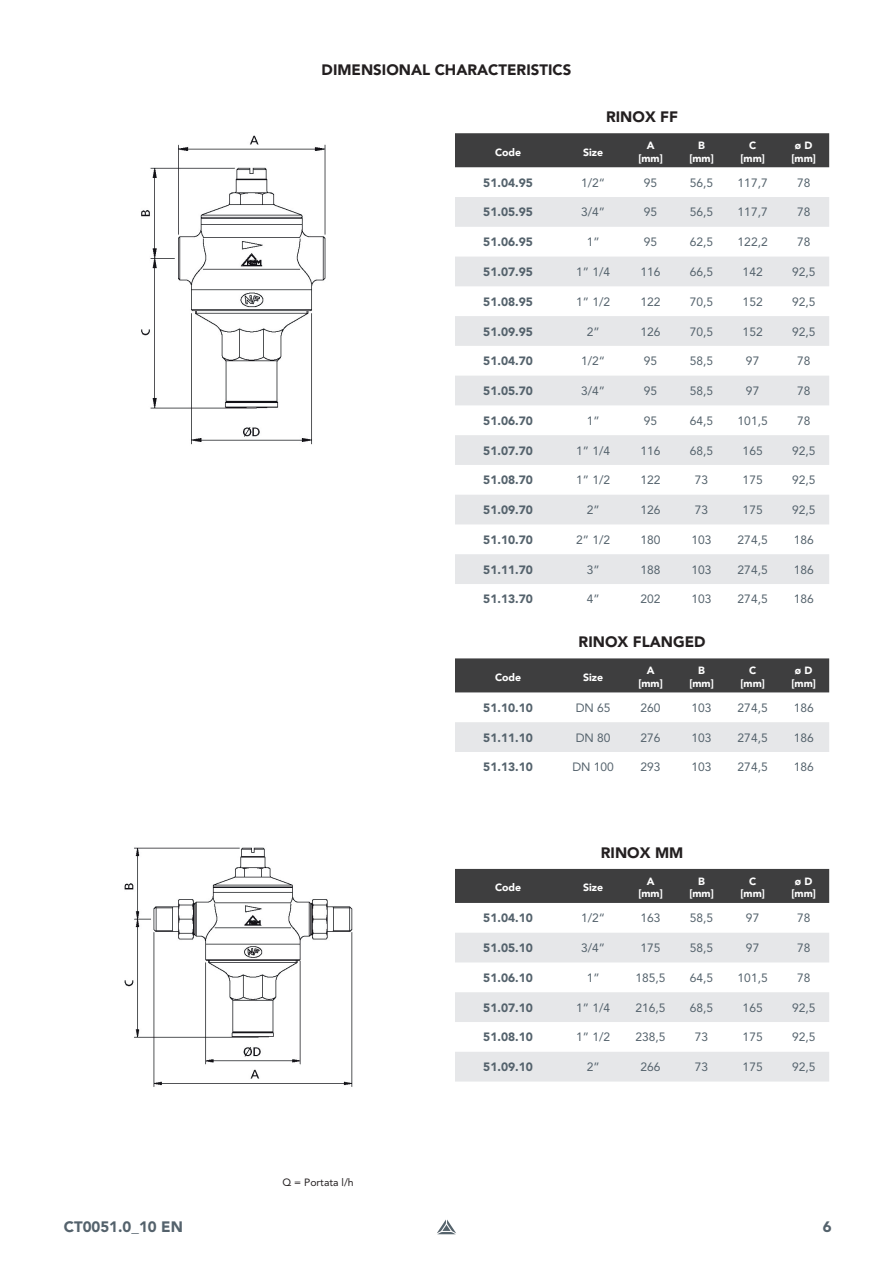
<style>
.page{position:relative;width:893px;height:1263px;background:#fff}
.page>*{position:absolute;margin:0;border:0;box-sizing:border-box;transform-origin:0 0}
.t1{font:900 15px "Avenir LT Pro";color:#231f20}
.t2{font:900 15px "Avenir LT Pro";color:#54626c}
.t3{font:12px "Avenir LT Pro";color:#54626c}
.t4{font:900 12px "Avenir LT Pro";color:#54626c}
.t5{font:900 10.5px/12.6px "Avenir";color:#fff;text-align:center}
.t6{font:10.5px "Avenir LT Pro";color:#231f20}
</style>
<div class="page">
<svg style="left:437px;top:1219px;width:19px;height:15px"></svg>
<div style="left:455px;top:133px;width:374px;height:34px;background:#3e3e3f"></div>
<svg style="left:455px;top:197px;width:374px;height:387px;fill:#e6e7e9"></svg>
<div style="left:455px;top:869px;width:374px;height:34px;background:#3e3e3f"></div>
<svg style="left:455px;top:933px;width:374px;height:148px;fill:#e6e7e9"></svg>
<div style="left:455px;top:658px;width:374px;height:34px;background:#3e3e3f"></div>
<div style="left:455px;top:722px;width:374px;height:30px;background:#e6e7e9"></div>
<img style="left:141px;top:135px;width:185px;height:310px">
<img style="left:124px;top:847px;width:229px;height:240px">
<p class="t1" style="left:322px;top:61px;width:251px">DIMENSIONAL CHARACTERISTICS</p>
<p class="t1" style="left:606px;top:108px;width:73px">RINOX FF</p>
<p class="t5" style="left:495px;top:145px;width:28px">Code</p>
<p class="t5" style="left:583px;top:145px;width:22px">Size</p>
<p class="t5" style="left:638px;top:139px;width:26px">A [mm]</p>
<p class="t5" style="left:689px;top:139px;width:26px">B [mm]</p>
<p class="t5" style="left:740px;top:139px;width:26px">C [mm]</p>
<p class="t5" style="left:791px;top:139px;width:26px">ø D [mm]</p>
<p class="t4" style="left:483px;top:175px;width:51px">51.04.95</p>
<p class="t3" style="left:581px;top:175px;width:26px">1/2“</p>
<p class="t3" style="left:644px;top:175px;width:15px">95</p>
<p class="t3" style="left:690px;top:175px;width:25px">56,5</p>
<p class="t3" style="left:738px;top:175px;width:32px">117,7</p>
<p class="t3" style="left:797px;top:175px;width:15px">78</p>
<p class="t4" style="left:483px;top:205px;width:51px">51.05.95</p>
<p class="t3" style="left:581px;top:205px;width:26px">3/4”</p>
<p class="t3" style="left:644px;top:205px;width:15px">95</p>
<p class="t3" style="left:690px;top:205px;width:25px">56,5</p>
<p class="t3" style="left:738px;top:205px;width:32px">117,7</p>
<p class="t3" style="left:797px;top:205px;width:15px">78</p>
<p class="t4" style="left:483px;top:235px;width:51px">51.06.95</p>
<p class="t3" style="left:587px;top:235px;width:14px">1”</p>
<p class="t3" style="left:644px;top:235px;width:15px">95</p>
<p class="t3" style="left:690px;top:235px;width:25px">62,5</p>
<p class="t3" style="left:738px;top:235px;width:32px">122,2</p>
<p class="t3" style="left:797px;top:235px;width:15px">78</p>
<p class="t4" style="left:483px;top:265px;width:51px">51.07.95</p>
<p class="t3" style="left:576px;top:264px;width:36px">1” 1/4</p>
<p class="t3" style="left:641px;top:264px;width:22px">116</p>
<p class="t3" style="left:690px;top:264px;width:25px">66,5</p>
<p class="t3" style="left:743px;top:264px;width:22px">142</p>
<p class="t3" style="left:792px;top:264px;width:25px">92,5</p>
<p class="t4" style="left:483px;top:294px;width:51px">51.08.95</p>
<p class="t3" style="left:576px;top:294px;width:36px">1” 1/2</p>
<p class="t3" style="left:641px;top:294px;width:22px">122</p>
<p class="t3" style="left:690px;top:294px;width:25px">70,5</p>
<p class="t3" style="left:743px;top:294px;width:22px">152</p>
<p class="t3" style="left:792px;top:294px;width:25px">92,5</p>
<p class="t4" style="left:483px;top:324px;width:51px">51.09.95</p>
<p class="t3" style="left:587px;top:324px;width:14px">2”</p>
<p class="t3" style="left:641px;top:324px;width:22px">126</p>
<p class="t3" style="left:690px;top:324px;width:25px">70,5</p>
<p class="t3" style="left:743px;top:324px;width:22px">152</p>
<p class="t3" style="left:792px;top:324px;width:25px">92,5</p>
<p class="t4" style="left:483px;top:354px;width:51px">51.04.70</p>
<p class="t3" style="left:581px;top:354px;width:26px">1/2“</p>
<p class="t3" style="left:644px;top:354px;width:15px">95</p>
<p class="t3" style="left:690px;top:354px;width:25px">58,5</p>
<p class="t3" style="left:746px;top:354px;width:15px">97</p>
<p class="t3" style="left:797px;top:354px;width:15px">78</p>
<p class="t4" style="left:483px;top:384px;width:51px">51.05.70</p>
<p class="t3" style="left:581px;top:383px;width:26px">3/4”</p>
<p class="t3" style="left:644px;top:383px;width:15px">95</p>
<p class="t3" style="left:690px;top:383px;width:25px">58,5</p>
<p class="t3" style="left:746px;top:383px;width:15px">97</p>
<p class="t3" style="left:797px;top:383px;width:15px">78</p>
<p class="t4" style="left:483px;top:413px;width:51px">51.06.70</p>
<p class="t3" style="left:587px;top:413px;width:14px">1”</p>
<p class="t3" style="left:644px;top:413px;width:15px">95</p>
<p class="t3" style="left:690px;top:413px;width:25px">64,5</p>
<p class="t3" style="left:738px;top:413px;width:32px">101,5</p>
<p class="t3" style="left:797px;top:413px;width:15px">78</p>
<p class="t4" style="left:483px;top:443px;width:51px">51.07.70</p>
<p class="t3" style="left:576px;top:443px;width:36px">1” 1/4</p>
<p class="t3" style="left:641px;top:443px;width:22px">116</p>
<p class="t3" style="left:690px;top:443px;width:25px">68,5</p>
<p class="t3" style="left:743px;top:443px;width:22px">165</p>
<p class="t3" style="left:792px;top:443px;width:25px">92,5</p>
<p class="t4" style="left:483px;top:473px;width:51px">51.08.70</p>
<p class="t3" style="left:576px;top:473px;width:36px">1” 1/2</p>
<p class="t3" style="left:641px;top:473px;width:22px">122</p>
<p class="t3" style="left:695px;top:473px;width:15px">73</p>
<p class="t3" style="left:743px;top:473px;width:22px">175</p>
<p class="t3" style="left:792px;top:473px;width:25px">92,5</p>
<p class="t4" style="left:483px;top:503px;width:51px">51.09.70</p>
<p class="t3" style="left:587px;top:503px;width:14px">2”</p>
<p class="t3" style="left:641px;top:503px;width:22px">126</p>
<p class="t3" style="left:695px;top:503px;width:15px">73</p>
<p class="t3" style="left:743px;top:503px;width:22px">175</p>
<p class="t3" style="left:792px;top:503px;width:25px">92,5</p>
<p class="t4" style="left:483px;top:532px;width:51px">51.10.70</p>
<p class="t3" style="left:576px;top:532px;width:36px">2” 1/2</p>
<p class="t3" style="left:641px;top:532px;width:22px">180</p>
<p class="t3" style="left:692px;top:532px;width:22px">103</p>
<p class="t3" style="left:738px;top:532px;width:32px">274,5</p>
<p class="t3" style="left:794px;top:532px;width:22px">186</p>
<p class="t4" style="left:483px;top:562px;width:51px">51.11.70</p>
<p class="t3" style="left:587px;top:562px;width:14px">3”</p>
<p class="t3" style="left:641px;top:562px;width:22px">188</p>
<p class="t3" style="left:692px;top:562px;width:22px">103</p>
<p class="t3" style="left:738px;top:562px;width:32px">274,5</p>
<p class="t3" style="left:794px;top:562px;width:22px">186</p>
<p class="t4" style="left:483px;top:592px;width:51px">51.13.70</p>
<p class="t3" style="left:587px;top:592px;width:14px">4”</p>
<p class="t3" style="left:641px;top:592px;width:22px">202</p>
<p class="t3" style="left:692px;top:592px;width:22px">103</p>
<p class="t3" style="left:738px;top:592px;width:32px">274,5</p>
<p class="t3" style="left:794px;top:592px;width:22px">186</p>
<p class="t1" style="left:579px;top:633px;width:128px">RINOX FLANGED</p>
<p class="t5" style="left:495px;top:670px;width:28px">Code</p>
<p class="t5" style="left:583px;top:670px;width:22px">Size</p>
<p class="t5" style="left:638px;top:664px;width:26px">A [mm]</p>
<p class="t5" style="left:689px;top:664px;width:26px">B [mm]</p>
<p class="t5" style="left:740px;top:664px;width:26px">C [mm]</p>
<p class="t5" style="left:791px;top:664px;width:26px">ø D [mm]</p>
<p class="t4" style="left:483px;top:700px;width:51px">51.10.10</p>
<p class="t3" style="left:576px;top:700px;width:36px">DN 65</p>
<p class="t3" style="left:641px;top:700px;width:22px">260</p>
<p class="t3" style="left:692px;top:700px;width:22px">103</p>
<p class="t3" style="left:738px;top:700px;width:32px">274,5</p>
<p class="t3" style="left:794px;top:700px;width:22px">186</p>
<p class="t4" style="left:483px;top:730px;width:51px">51.11.10</p>
<p class="t3" style="left:576px;top:730px;width:36px">DN 80</p>
<p class="t3" style="left:641px;top:730px;width:22px">276</p>
<p class="t3" style="left:692px;top:730px;width:22px">103</p>
<p class="t3" style="left:738px;top:730px;width:32px">274,5</p>
<p class="t3" style="left:794px;top:730px;width:22px">186</p>
<p class="t4" style="left:483px;top:760px;width:51px">51.13.10</p>
<p class="t3" style="left:572px;top:760px;width:43px">DN 100</p>
<p class="t3" style="left:641px;top:760px;width:22px">293</p>
<p class="t3" style="left:692px;top:760px;width:22px">103</p>
<p class="t3" style="left:738px;top:760px;width:32px">274,5</p>
<p class="t3" style="left:794px;top:760px;width:22px">186</p>
<p class="t1" style="left:601px;top:843px;width:84px">RINOX MM</p>
<p class="t6" style="left:283px;top:1176px;width:73px">Q = Portata l/h</p>
<p class="t5" style="left:495px;top:881px;width:28px">Code</p>
<p class="t5" style="left:583px;top:881px;width:22px">Size</p>
<p class="t5" style="left:638px;top:875px;width:26px">A [mm]</p>
<p class="t5" style="left:689px;top:875px;width:26px">B [mm]</p>
<p class="t5" style="left:740px;top:875px;width:26px">C [mm]</p>
<p class="t5" style="left:791px;top:875px;width:26px">ø D [mm]</p>
<p class="t4" style="left:483px;top:911px;width:51px">51.04.10</p>
<p class="t3" style="left:581px;top:911px;width:26px">1/2“</p>
<p class="t3" style="left:641px;top:911px;width:22px">163</p>
<p class="t3" style="left:690px;top:911px;width:25px">58,5</p>
<p class="t3" style="left:746px;top:911px;width:15px">97</p>
<p class="t3" style="left:797px;top:911px;width:15px">78</p>
<p class="t4" style="left:483px;top:941px;width:51px">51.05.10</p>
<p class="t3" style="left:581px;top:941px;width:26px">3/4”</p>
<p class="t3" style="left:641px;top:941px;width:22px">175</p>
<p class="t3" style="left:690px;top:941px;width:25px">58,5</p>
<p class="t3" style="left:746px;top:941px;width:15px">97</p>
<p class="t3" style="left:797px;top:941px;width:15px">78</p>
<p class="t4" style="left:483px;top:970px;width:51px">51.06.10</p>
<p class="t3" style="left:587px;top:970px;width:14px">1”</p>
<p class="t3" style="left:636px;top:970px;width:32px">185,5</p>
<p class="t3" style="left:690px;top:970px;width:25px">64,5</p>
<p class="t3" style="left:738px;top:970px;width:32px">101,5</p>
<p class="t3" style="left:797px;top:970px;width:15px">78</p>
<p class="t4" style="left:483px;top:1000px;width:51px">51.07.10</p>
<p class="t3" style="left:576px;top:1000px;width:36px">1” 1/4</p>
<p class="t3" style="left:636px;top:1000px;width:32px">216,5</p>
<p class="t3" style="left:690px;top:1000px;width:25px">68,5</p>
<p class="t3" style="left:743px;top:1000px;width:22px">165</p>
<p class="t3" style="left:792px;top:1000px;width:25px">92,5</p>
<p class="t4" style="left:483px;top:1030px;width:51px">51.08.10</p>
<p class="t3" style="left:576px;top:1030px;width:36px">1” 1/2</p>
<p class="t3" style="left:636px;top:1030px;width:32px">238,5</p>
<p class="t3" style="left:695px;top:1030px;width:15px">73</p>
<p class="t3" style="left:743px;top:1030px;width:22px">175</p>
<p class="t3" style="left:792px;top:1030px;width:25px">92,5</p>
<p class="t4" style="left:483px;top:1060px;width:51px">51.09.10</p>
<p class="t3" style="left:587px;top:1060px;width:14px">2”</p>
<p class="t3" style="left:641px;top:1060px;width:22px">266</p>
<p class="t3" style="left:695px;top:1060px;width:15px">73</p>
<p class="t3" style="left:743px;top:1060px;width:22px">175</p>
<p class="t3" style="left:792px;top:1060px;width:25px">92,5</p>
<p class="t2" style="left:64px;top:1218px;width:121px">CT0051.0_10 EN</p>
<p class="t2" style="left:823px;top:1218px;width:10px">6</p>
</div>
